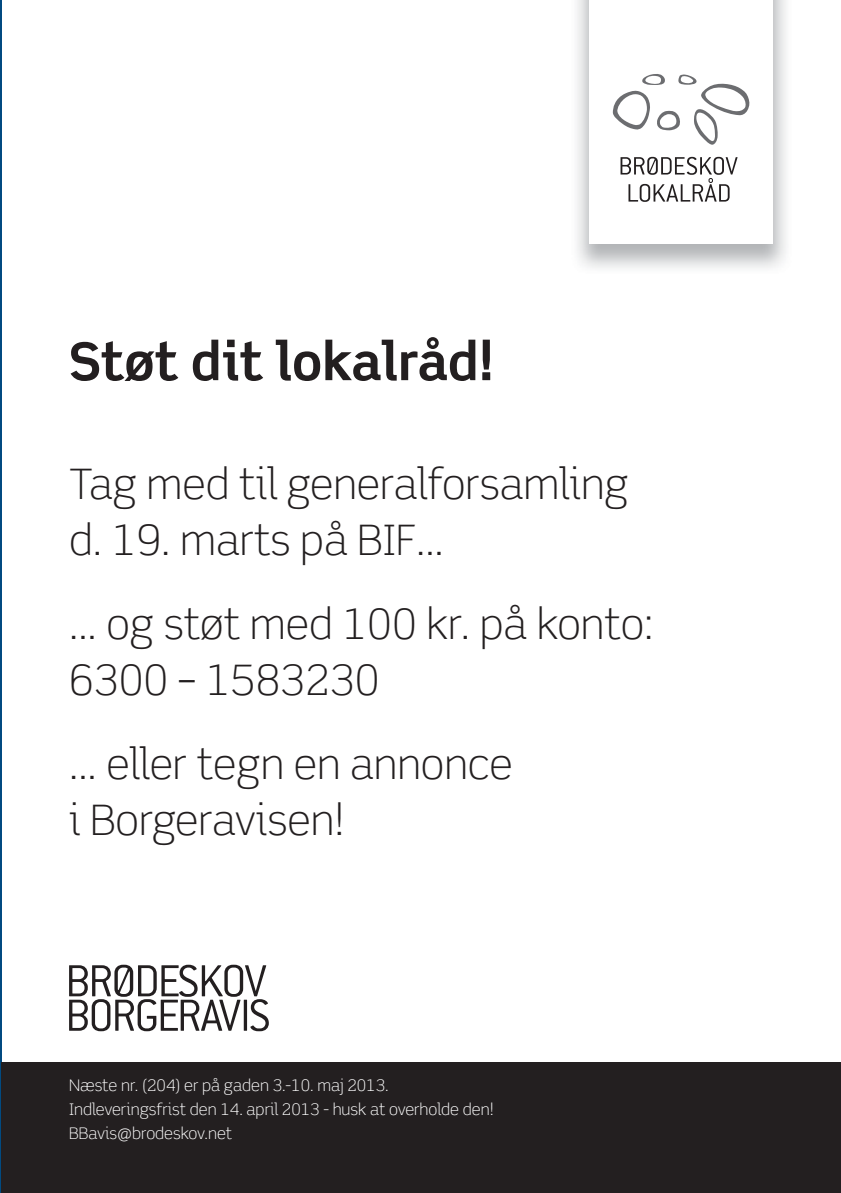
<style>
.page{position:relative;width:841px;height:1193px;background:#fff}
.page>*{position:absolute;margin:0;border:0;box-sizing:border-box;transform-origin:0 0}
.t1{font:700 52px "Scene Alt";color:#231f20}
.t2{font:300 42px/56px "Scene Alt";color:#231f20}
.t3{font:300 16px/24px "Scene Alt";color:#fff}
</style>
<div class="page">
<hr style="left:0;top:0;width:1px;height:1193px;background:#014a81">
<div style="left:1px;top:1063px;width:840px;height:130px;background:#231f20"></div>
<svg style="left:69px;top:964px;width:200px;height:67px"></svg>
<svg style="left:620px;top:157px;width:117px;height:45px"></svg>
<svg style="left:613px;top:74px;width:137px;height:71px"></svg>
<p class="t1" style="left:69px;top:329px;width:426px">Støt dit lokalråd!</p>
<p class="t2" style="left:69px;top:456px;width:561px">Tag med til generalforsamling d. 19. marts på BIF...</p>
<p class="t2" style="left:69px;top:596px;width:586px">... og støt med 100 kr. på konto:<br>6300 – 1583230</p>
<p class="t2" style="left:69px;top:736px;width:445px">... eller tegn en annonce i Borgeravisen!</p>
<p class="t3" style="left:69px;top:1073px;width:426px">Næste nr. (204) er på gaden 3.-10. maj 2013.<br>Indleveringsfrist den 14. april 2013 - husk at overholde den!<br>BBavis@brodeskov.net</p>
</div>
